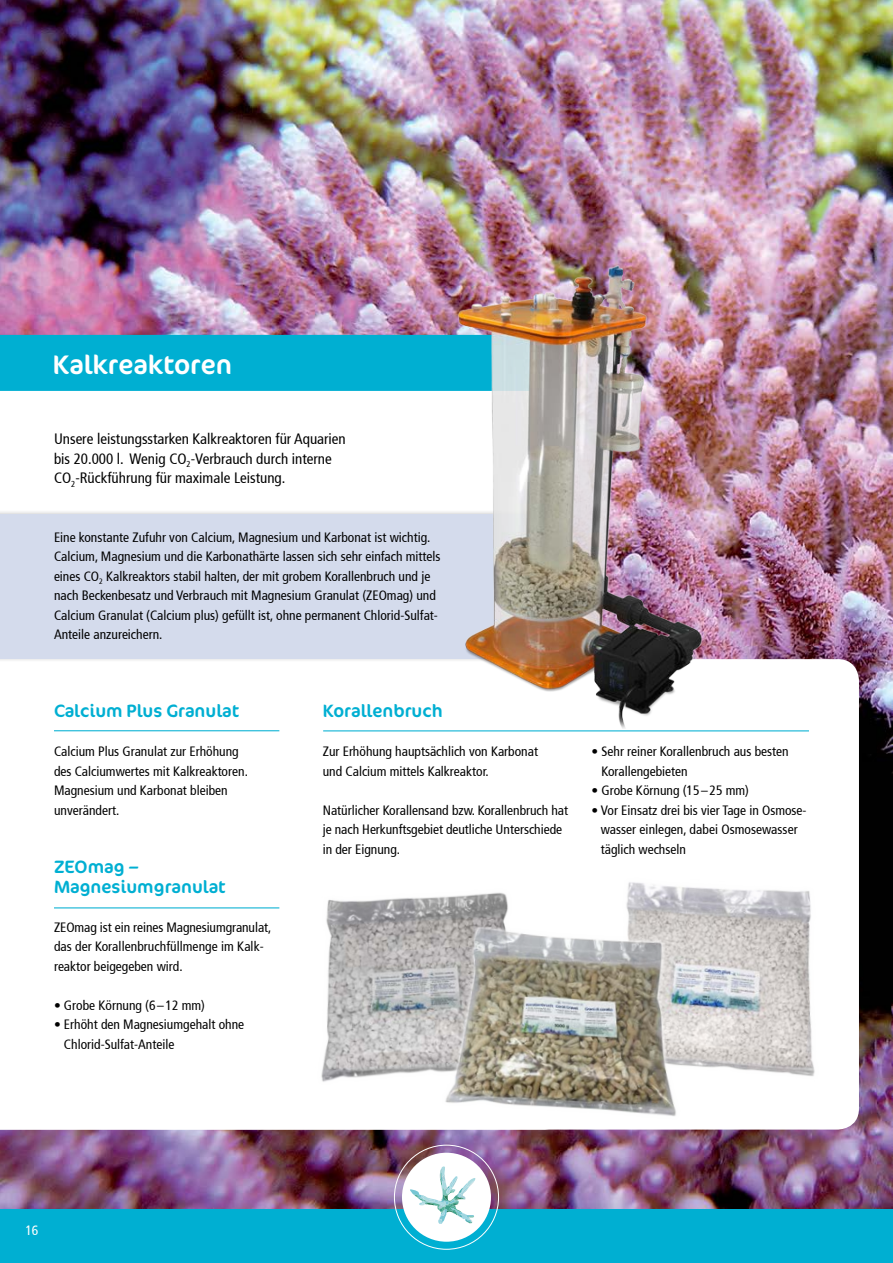
<style>
.page{position:relative;width:893px;height:1263px;background:#fff}
.page>*{position:absolute;margin:0;border:0;box-sizing:border-box;transform-origin:0 0}
.t1{font:27px "Cocon OT";color:#fff}
.t2{font:18px/19.5px "Cocon OT";color:#00afd2}
.t3{font:condensed 15px/19.5px "Frutiger 57";color:#000}
.t4{font:condensed 13.5px/19.5px "Frutiger 57";color:#000}
.t5{font:condensed 13.5px "Frutiger 57";color:#fff}
</style>
<div class="page">
<img style="left:0;top:0;width:893px;height:1209px">
<svg style="left:0;top:391px;width:431px;height:118px"></svg>
<svg style="left:0;top:659px;width:859px;height:470px"></svg>
<div style="left:0;top:509px;width:570px;height:154px;background:#000;opacity:.25"></div>
<div style="left:0;top:514px;width:566px;height:144px;background:#d4dbec"></div>
<div style="left:0;top:335px;width:431px;height:56px;background:#00afd2"></div>
<svg style="left:892px;top:335px;width:1px;height:56px"></svg>
<hr style="left:54px;top:730px;width:225px;height:1px;background:#00afd2">
<hr style="left:54px;top:907px;width:225px;height:1px;background:#00afd2">
<hr style="left:323px;top:730px;width:486px;height:1px;background:#00afd2">
<img style="left:586px;top:864px;width:279px;height:235px">
<img style="left:298px;top:871px;width:264px;height:235px">
<img style="left:421px;top:903px;width:277px;height:230px">
<img style="left:431px;top:244px;width:310px;height:484px">
<div style="left:0;top:1209px;width:893px;height:54px;background:#00afd2"></div>
<div style="left:402px;top:1153px;width:89px;height:89px;background:#fff;border-radius:50%"></div>
<svg style="left:410px;top:1166px;width:69px;height:58px"></svg>
<h1 class="t1" style="left:53px;top:345px;width:181px">Kalkreaktoren</h1>
<p class="t3" style="left:54px;top:429px;width:293px">Unsere leistungsstarken Kalkreaktoren für Aquarien bis 20.000 l. Wenig CO<sub>2</sub>-Verbrauch durch interne<br>CO<sub>2</sub>-Rückführung für maximale Leistung.</p>
<p class="t4" style="left:54px;top:527px;width:388px">Eine konstante Zufuhr von Calcium, Magnesium und Karbonat ist wichtig.<br>Calcium, Magnesium und die Karbonathärte lassen sich sehr einfach mittels eines CO<sub>2</sub> Kalkreaktors stabil halten, der mit grobem Korallenbruch und je nach Beckenbesatz und Verbrauch mit Magnesium Granulat (ZEOmag) und Calcium Granulat (Calcium plus) gefüllt ist, ohne permanent Chlorid-Sulfat-Anteile anzureichern.</p>
<h2 class="t2" style="left:54px;top:700px;width:187px">Calcium Plus Granulat</h2>
<p class="t4" style="left:54px;top:742px;width:195px">Calcium Plus Granulat zur Erhöhung des Calciumwertes mit Kalkreaktoren.<br>Magnesium und Karbonat bleiben unverändert.</p>
<h2 class="t2" style="left:54px;top:856px;width:173px">ZEOmag –<br>Magnesiumgranulat</h2>
<p class="t4" style="left:54px;top:917px;width:219px">ZEOmag ist ein reines Magnesiumgranulat, das der Korallenbruchfüllmenge im Kalk&shy;reaktor beigegeben wird.</p>
<p class="t4" style="left:54px;top:995px;width:153px">• Grobe Körnung (6 –12 mm)</p>
<p class="t4" style="left:64px;top:1015px;width:182px;text-indent:-10px">• Erhöht den Magnesiumgehalt ohne<br>Chlorid-Sulfat-Anteile</p>
<h2 class="t2" style="left:323px;top:700px;width:121px">Korallenbruch</h2>
<p class="t4" style="left:323px;top:742px;width:217px">Zur Erhöhung hauptsächlich von Karbonat und Calcium mittels Kalkreaktor.</p>
<p class="t4" style="left:323px;top:800px;width:247px">Natürlicher Korallensand bzw. Korallenbruch hat je nach Herkunftsgebiet deutliche Unterschiede in der Eignung.</p>
<p class="t4" style="left:601px;top:742px;width:189px;text-indent:-10px">• Sehr reiner Korallenbruch aus besten<br>Korallengebieten</p>
<p class="t4" style="left:591px;top:781px;width:159px">• Grobe Körnung (15 – 25 mm)</p>
<p class="t4" style="left:601px;top:800px;width:207px;text-indent:-9px">• Vor Einsatz drei bis vier Tage in Osmose&shy;wasser einlegen, dabei Osmosewasser täglich wechseln</p>
<p class="t5" style="left:26px;top:1222px;width:14px">16</p>
</div>
